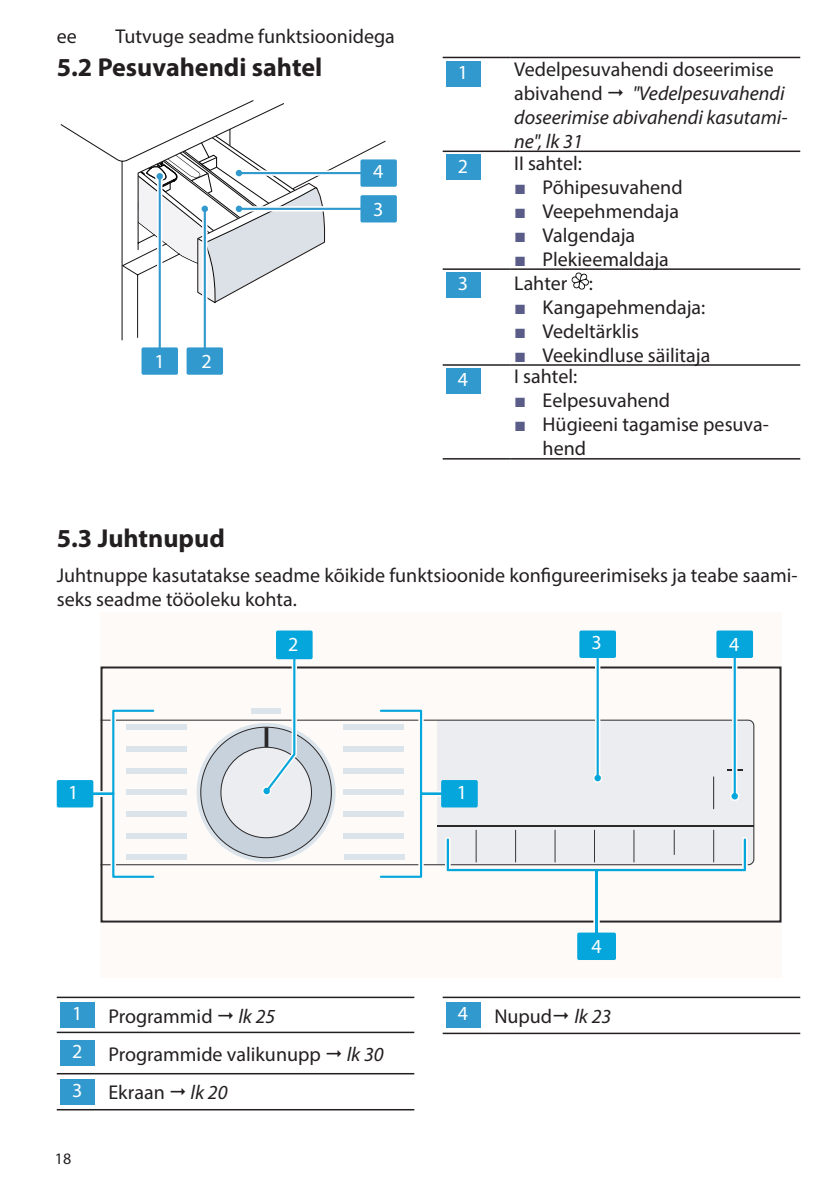
<style>
.page{position:relative;width:840px;height:1191px;background:#fff}
.page>*{position:absolute;margin:0;border:0;box-sizing:border-box;transform-origin:0 0}
.t1{font:700 26px "Myriad Pro";color:#231f20}
.t2{font:20px/24px "Myriad Pro";color:#231f20}
.t3{font:italic 20px/24px "Myriad Pro";color:#231f20}
.t4{font:20px "Myriad Pro";color:#fff}
.t5{font:16px "Myriad Pro";color:#231f20}
.s1{font-family:"Arial";color:#5b5d89}
.s2{font-style:italic}
</style>
<div class="page">
<svg style="left:121px;top:141px;width:264px;height:197px"></svg>
<div style="left:202px;top:211px;width:5px;height:136px;background:#c9e4f2"></div>
<hr style="left:204px;top:211px;width:2px;height:136px;background:#3199cd">
<div style="left:186px;top:347px;width:37px;height:28px;background:#3199cd;border-radius:2px"></div>
<div style="left:241px;top:206px;width:119px;height:5px;background:#cee7f3"></div>
<hr style="left:241px;top:208px;width:119px;height:2px;background:#3199cd">
<div style="left:360px;top:195px;width:36px;height:27px;background:#3199cd;border-radius:2px"></div>
<div style="left:157px;top:178px;width:5px;height:169px;background:#bcdeee"></div>
<hr style="left:159px;top:178px;width:2px;height:169px;background:#3199cd">
<div style="left:141px;top:347px;width:37px;height:28px;background:#3199cd;border-radius:2px"></div>
<svg style="left:326px;top:170px;width:34px;height:6px"></svg>
<svg style="left:68px;top:101px;width:258px;height:203px"></svg>
<hr style="left:241px;top:172px;width:119px;height:2px;background:#3199cd">
<div style="left:360px;top:159px;width:36px;height:28px;background:#3199cd;border-radius:2px"></div>
<hr style="left:442px;top:57px;width:68px;height:1px;background:#231f20">
<hr style="left:510px;top:57px;width:289px;height:1px;background:#231f20">
<hr style="left:442px;top:150px;width:68px;height:2px;background:#231f20">
<hr style="left:510px;top:150px;width:289px;height:2px;background:#231f20">
<hr style="left:442px;top:268px;width:68px;height:2px;background:#231f20">
<hr style="left:510px;top:268px;width:289px;height:2px;background:#231f20">
<hr style="left:442px;top:364px;width:68px;height:2px;background:#231f20">
<hr style="left:510px;top:364px;width:289px;height:2px;background:#231f20">
<hr style="left:442px;top:458px;width:68px;height:1px;background:#231f20">
<hr style="left:510px;top:458px;width:289px;height:1px;background:#231f20">
<div style="left:446px;top:61px;width:34px;height:25px;background:#3199cd"></div>
<div style="left:446px;top:155px;width:34px;height:25px;background:#3199cd"></div>
<div style="left:446px;top:272px;width:34px;height:26px;background:#3199cd"></div>
<svg style="left:571px;top:272px;width:17px;height:17px"></svg>
<div style="left:446px;top:368px;width:34px;height:26px;background:#3199cd"></div>
<hr style="left:57px;top:996px;width:48px;height:2px;background:#231f20">
<hr style="left:105px;top:996px;width:309px;height:2px;background:#231f20">
<hr style="left:57px;top:1031px;width:48px;height:2px;background:#231f20">
<hr style="left:105px;top:1031px;width:309px;height:2px;background:#231f20">
<hr style="left:57px;top:1073px;width:48px;height:1px;background:#231f20">
<hr style="left:105px;top:1073px;width:309px;height:1px;background:#231f20">
<hr style="left:57px;top:1109px;width:48px;height:1px;background:#231f20">
<hr style="left:105px;top:1109px;width:309px;height:1px;background:#231f20">
<div style="left:60px;top:1002px;width:34px;height:25px;background:#3199cd"></div>
<div style="left:60px;top:1040px;width:34px;height:25px;background:#3199cd"></div>
<div style="left:60px;top:1079px;width:34px;height:25px;background:#3199cd"></div>
<div style="left:100px;top:612px;width:681px;height:366px;background:#fdfaf8"></div>
<svg style="left:158px;top:719px;width:596px;height:146px"></svg>
<svg style="left:187px;top:639px;width:158px;height:227px"></svg>
<div style="left:276px;top:630px;width:36px;height:29px;background:#05a6db;border-radius:2px"></div>
<svg style="left:594px;top:658px;width:5px;height:47px"></svg>
<hr style="left:596px;top:658px;width:2px;height:118px;background:#05a6db">
<div style="left:579px;top:630px;width:36px;height:28px;background:#05a6db;border-radius:2px"></div>
<svg style="left:88px;top:705px;width:70px;height:177px"></svg>
<div style="left:57px;top:780px;width:36px;height:27px;background:#05a6db;border-radius:2px"></div>
<div style="left:577px;top:932px;width:38px;height:28px;background:#05a6db;border-radius:2px"></div>
<svg style="left:731px;top:658px;width:5px;height:47px"></svg>
<svg style="left:375px;top:705px;width:375px;height:243px"></svg>
<hr style="left:733px;top:658px;width:2px;height:136px;background:#05a6db">
<div style="left:716px;top:630px;width:36px;height:28px;background:#05a6db;border-radius:2px"></div>
<hr style="left:442px;top:996px;width:48px;height:2px;background:#231f20">
<hr style="left:490px;top:996px;width:309px;height:2px;background:#231f20">
<hr style="left:442px;top:1032px;width:48px;height:2px;background:#231f20">
<hr style="left:490px;top:1032px;width:309px;height:2px;background:#231f20">
<div style="left:446px;top:1002px;width:34px;height:26px;background:#3199cd"></div>
<p class="t2" style="left:57px;top:24px;width:22px">ee</p>
<p class="t2" style="left:115px;top:24px;width:281px">Tutvuge seadme funktsioonidega</p>
<h1 class="t1" style="left:57px;top:50px;width:267px">5.2 Pesuvahendi sahtel</h1>
<p class="t4" style="left:373px;top:159px;width:12px">4</p>
<p class="t4" style="left:154px;top:349px;width:12px">1</p>
<p class="t4" style="left:201px;top:349px;width:12px">2</p>
<p class="t4" style="left:373px;top:197px;width:12px">3</p>
<p class="t4" style="left:457px;top:60px;width:12px">1</p>
<p class="t2" style="left:514px;top:57px;width:261px">Vedelpesuvahendi doseerimise abivahend</p>
<p class="t3" style="left:514px;top:81px;width:275px;text-indent:118px">"Vedelpesuvahendi doseerimise abivahendi kasutami&shy;ne", lk 31</p>
<p class="t4" style="left:457px;top:153px;width:12px">2</p>
<p class="t2" style="left:514px;top:151px;width:69px">II sahtel:</p>
<p class="t2" style="left:514px;top:175px;width:170px"><span class="s1">■</span> Põhipesuvahend</p>
<p class="t2" style="left:514px;top:199px;width:166px"><span class="s1">■</span> Veepehmendaja</p>
<p class="t2" style="left:514px;top:223px;width:122px"><span class="s1">■</span> Valgendaja</p>
<p class="t2" style="left:514px;top:247px;width:156px"><span class="s1">■</span> Plekieemaldaja</p>
<p class="t4" style="left:457px;top:271px;width:12px">3</p>
<p class="t2" style="left:514px;top:270px;width:80px">Lahter :</p>
<p class="t2" style="left:514px;top:294px;width:192px"><span class="s1">■</span> Kangapehmendaja:</p>
<p class="t2" style="left:514px;top:318px;width:126px"><span class="s1">■</span> Vedeltärklis</p>
<p class="t2" style="left:514px;top:342px;width:197px"><span class="s1">■</span> Veekindluse säilitaja</p>
<p class="t4" style="left:457px;top:367px;width:12px">4</p>
<p class="t2" style="left:514px;top:364px;width:64px">I sahtel:</p>
<p class="t2" style="left:514px;top:388px;width:157px"><span class="s1">■</span> Eelpesuvahend</p>
<p class="t2" style="left:542px;top:412px;width:228px;text-indent:-28px"><span class="s1">■</span> Hügieeni tagamise pesuva&shy;hend</p>
<h1 class="t1" style="left:57px;top:521px;width:169px">5.3 Juhtnupud</h1>
<p class="t2" style="left:57px;top:563px;width:742px">Juhtnuppe kasutatakse seadme kõikide funktsioonide konfigureerimiseks ja teabe saami&shy;seks seadme tööoleku kohta.</p>
<p class="t4" style="left:288px;top:632px;width:12px">2</p>
<p class="t4" style="left:591px;top:630px;width:12px">3</p>
<p class="t4" style="left:728px;top:632px;width:12px">4</p>
<p class="t4" style="left:68px;top:780px;width:12px">1</p>
<p class="t4" style="left:456px;top:780px;width:12px">1</p>
<p class="t4" style="left:591px;top:934px;width:12px">4</p>
<p class="t4" style="left:72px;top:1001px;width:12px">1</p>
<p class="t2" style="left:108px;top:1003px;width:106px">Programmid</p>
<p class="t3" style="left:238px;top:1003px;width:39px">lk 25</p>
<p class="t4" style="left:72px;top:1039px;width:12px">2</p>
<p class="t2" style="left:108px;top:1041px;width:214px">Programmide valikunupp</p>
<p class="t3" style="left:346px;top:1041px;width:39px">lk 30</p>
<p class="t4" style="left:72px;top:1077px;width:12px">3</p>
<p class="t2" style="left:108px;top:1080px;width:58px">Ekraan</p>
<p class="t3" style="left:190px;top:1080px;width:39px">lk 20</p>
<p class="t4" style="left:457px;top:1001px;width:12px">4</p>
<p class="t2" style="left:494px;top:1004px;width:118px">Nupud <span class="s2">lk 23</span></p>
<p class="t5" style="left:55px;top:1148px;width:18px">18</p>
</div>
